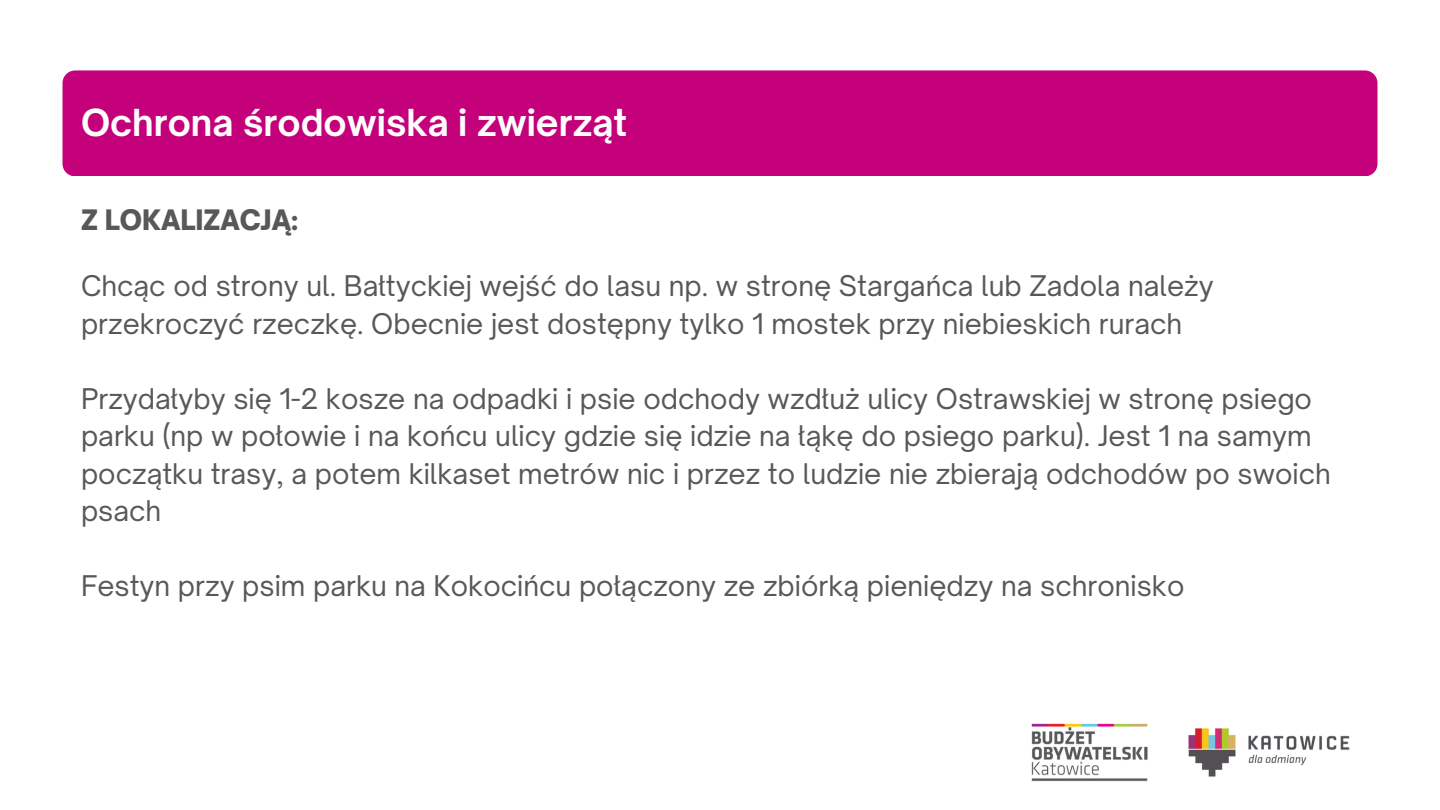
<style>
.page{position:relative;width:1440px;height:810px;background:#fff}
.page>*{position:absolute;margin:0;border:0;box-sizing:border-box;transform-origin:0 0}
.t1{font:700 35.6px "Open Sauce One";color:#fdfdfd}
.t2{font:27.3px/37.5px "Open Sauce One";color:#585857}
.t3{font:900 27px "Open Sauce One";color:#585857}
</style>
<div class="page">
<img style="left:1031px;top:723px;width:319px;height:59px">
<div style="left:63px;top:70px;width:1314px;height:106px;background:#c4007a;border-radius:13px"></div>
<h2 class="t1" style="left:81px;top:101px;width:548px">Ochrona środowiska i zwierząt</h2>
<p class="t3" style="left:81px;top:203px;width:219px">Z LOKALIZACJĄ:</p>
<p class="t2" style="left:81px;top:267px;width:1134px">Chcąc od strony ul. Bałtyckiej wejść do lasu np. w stronę Stargańca lub Zadola należy przekroczyć rzeczkę. Obecnie jest dostępny tylko 1 mostek przy niebieskich rurach</p>
<p class="t2" style="left:81px;top:380px;width:1251px">Przydałyby się 1-2 kosze na odpadki i psie odchody wzdłuż ulicy Ostrawskiej w stronę psiego parku (np w połowie i na końcu ulicy gdzie się idzie na łąkę do psiego parku). Jest 1 na samym początku trasy, a potem kilkaset metrów nic i przez to ludzie nie zbierają odchodów po swoich psach</p>
<p class="t2" style="left:81px;top:567px;width:1105px">Festyn przy psim parku na Kokocińcu połączony ze zbiórką pieniędzy na schronisko</p>
</div>
